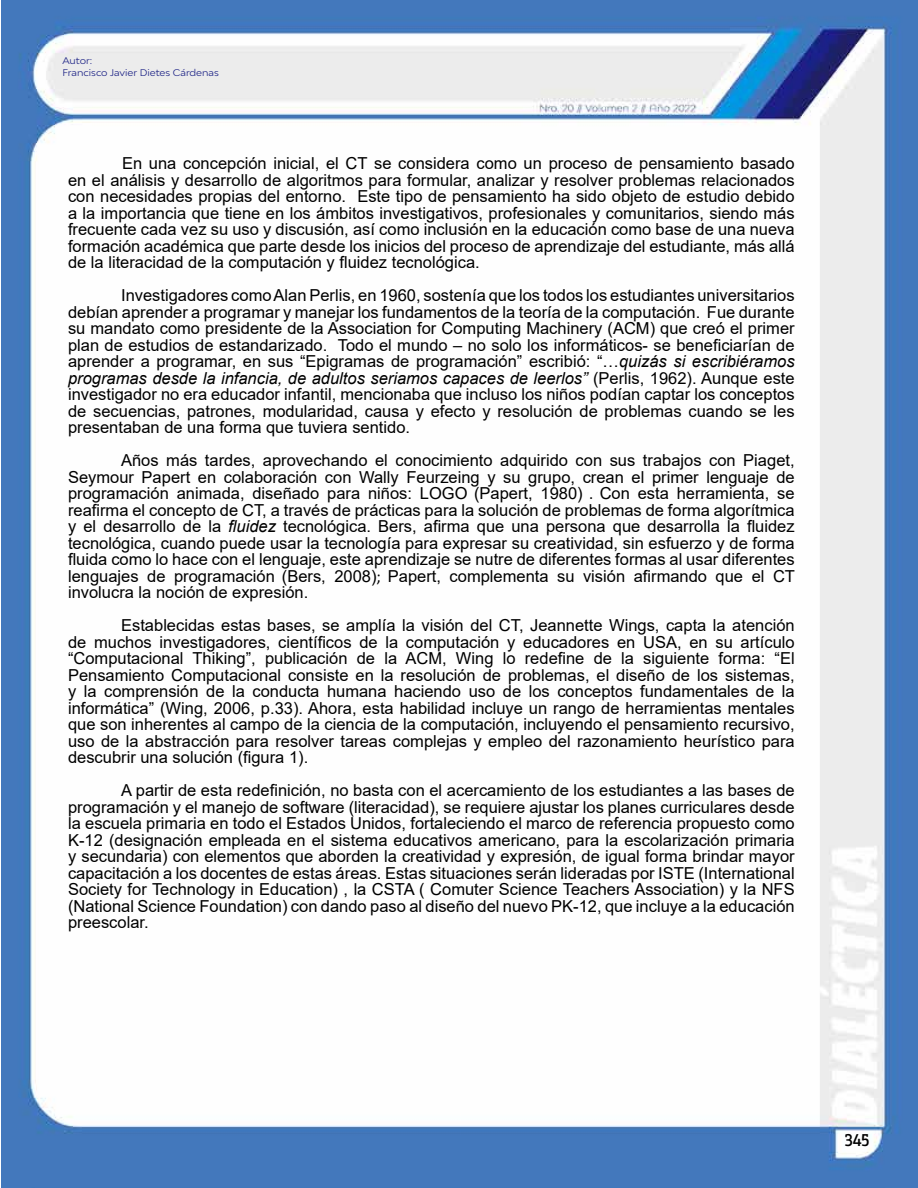
<style>
.page{position:relative;width:918px;height:1188px;background:#fff}
.page>*{position:absolute;margin:0;border:0;box-sizing:border-box;transform-origin:0 0}
.t1{font:18px "Breakers Slab";color:#000}
.t2{font:16.5px/16.5px "Arial";color:#000;text-align:justify}
.t3{font:expanded 9px/12px "Bw Modelica";color:#1c2285}
.s1{font-style:italic}
.s2{font-family:"Calibri"}
</style>
<div class="page">
<img style="left:1px;top:0;width:917px;height:1188px">
<p class="t3" style="left:62px;top:55px;width:158px">Autor:<br>Francisco Javier Dietes Cárdenas</p>
<p class="t2" style="left:68px;top:155px;width:728px;text-indent:54px">En una concepción inicial, el CT se considera como un proceso de pensamiento basado en el análisis y desarrollo de algoritmos para formular, analizar y resolver problemas relacionados con necesidades propias del entorno. Este tipo de pensamiento ha sido objeto de estudio debido a la importancia que tiene en los ámbitos investigativos, profesionales y comunitarios, siendo más frecuente cada vez su uso y discusión, así como inclusión en la educación como base de una nueva formación académica que parte desde los inicios del proceso de aprendizaje del estudiante, más allá de la literacidad de la computación y fluidez tecnológica.</p>
<p class="t2" style="left:68px;top:287px;width:728px;text-indent:53px">Investigadores como Alan Perlis, en 1960, sostenía que los todos los estudiantes universitarios debían aprender a programar y manejar los fundamentos de la teoría de la computación. Fue durante su mandato como presidente de la Association for Computing Machinery (ACM) que creó el primer plan de estudios de estandarizado. Todo el mundo – no solo los informáticos- se beneficiarían de aprender a programar, en sus “Epigramas de programación” escribió: “…<span class="s1">quizás si escribiéramos programas desde la infancia, de adultos seriamos capaces de leerlos”</span> (Perlis, 1962). Aunque este investigador no era educador infantil, mencionaba que incluso los niños podían captar los conceptos de secuencias, patrones, modularidad, causa y efecto y resolución de problemas cuando se les presentaban de una forma que tuviera sentido.</p>
<p class="t2" style="left:68px;top:452px;width:728px;text-indent:53px">Años más tardes, aprovechando el conocimiento adquirido con sus trabajos con Piaget, Seymour Papert en colaboración con Wally Feurzeing y su grupo, crean el primer lenguaje de programación animada, diseñado para niños: LOGO (Papert, 1980) <span class="s2">.</span> Con esta herramienta, se reafirma el concepto de CT, a través de prácticas para la solución de problemas de forma algorítmica y el desarrollo de la <span class="s1">fluidez</span> tecnológica. Bers, afirma que una persona que desarrolla la fluidez tecnológica, cuando puede usar la tecnología para expresar su creatividad, sin esfuerzo y de forma fluida como lo hace con el lenguaje, este aprendizaje se nutre de diferentes formas al usar diferentes lenguajes de programación (Bers, 2008)<span class="s2">;</span> Papert, complementa su visión afirmando que el CT involucra la noción de expresión.</p>
<p class="t2" style="left:68px;top:617px;width:728px;text-indent:53px">Establecidas estas bases, se amplía la visión del CT, Jeannette Wings, capta la atención de muchos investigadores, científicos de la computación y educadores en USA, en su artículo “Computacional Thiking”, publicación de la ACM, Wing lo redefine de la siguiente forma: “El Pensamiento Computacional consiste en la resolución de problemas, el diseño de los sistemas, y la comprensión de la conducta humana haciendo uso de los conceptos fundamentales de la informática” (Wing, 2006, p.33). Ahora, esta habilidad incluye un rango de herramientas mentales que son inherentes al campo de la ciencia de la computación, incluyendo el pensamiento recursivo, uso de la abstracción para resolver tareas complejas y empleo del razonamiento heurístico para descubrir una solución (figura 1).</p>
<p class="t2" style="left:68px;top:782px;width:728px;text-indent:53px">A partir de esta redefinición, no basta con el acercamiento de los estudiantes a las bases de programación y el manejo de software (literacidad), se requiere ajustar los planes curriculares desde la escuela primaria en todo el Estados Unidos, fortaleciendo el marco de referencia propuesto como K-12 (designación empleada en el sistema educativos americano, para la escolarización primaria y secundaria) con elementos que aborden la creatividad y expresión, de igual forma brindar mayor capacitación a los docentes de estas áreas. Estas situaciones serán lideradas por ISTE (International Society for Technology in Education) , la CSTA ( Comuter Science Teachers Association) y la NFS (National Science Foundation) con dando paso al diseño del nuevo PK-12, que incluye a la educación preescolar.</p>
<p class="t1" style="left:845px;top:1129px;width:27px">345</p>
</div>
